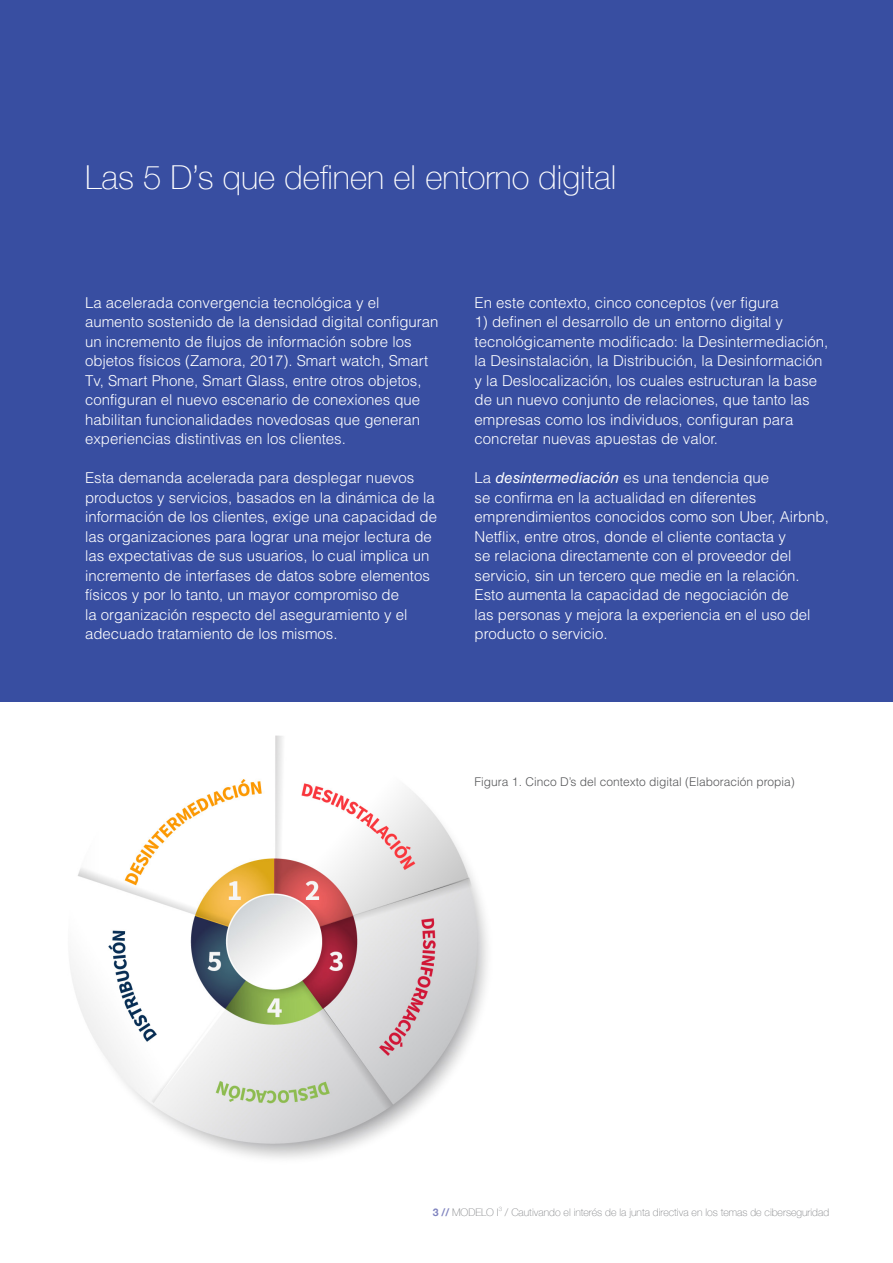
<style>
.page{position:relative;width:893px;height:1263px;background:#fff}
.page>*{position:absolute;margin:0;border:0;box-sizing:border-box;transform-origin:0 0}
.t1{font:100 33px "Helvetica Neue";color:#fff}
.t2{font:300 15px/19.5px "Helvetica LT Std";color:#fff}
.t3{font:300 12px "Helvetica LT Std";color:#57585a}
.TITULOS{font:100 10.5px "Helvetica Neue";color:#808285}
.s1{font-weight:400;font-style:italic}
.s2{font-weight:700;color:#7f83bf}
</style>
<div class="page">
<img style="left:70px;top:735px;width:418px;height:423px">
<div style="left:0;top:0;width:893px;height:702px;background:#384ea1"></div>
<p class="t1" style="left:85px;top:152px;width:533px">Las 5 D’s que definen el entorno digital</p>
<p class="t2" style="left:85px;top:292px;width:355px">La acelerada convergencia tecnológica y el aumento sostenido de la densidad digital configuran un incremento de flujos de información sobre los objetos físicos (Zamora, 2017). Smart watch, Smart Tv, Smart Phone, Smart Glass, entre otros objetos, configuran el nuevo escenario de conexiones que habilitan funcionalidades novedosas que generan experiencias distintivas en los clientes.</p>
<p class="t2" style="left:85px;top:468px;width:354px">Esta demanda acelerada para desplegar nuevos productos y servicios, basados en la dinámica de la información de los clientes, exige una capacidad de las organizaciones para lograr una mejor lectura de las expectativas de sus usuarios, lo cual implica un incremento de interfases de datos sobre elementos físicos y por lo tanto, un mayor compromiso de<br>la organización respecto del aseguramiento y el adecuado tratamiento de los mismos.</p>
<p class="t2" style="left:475px;top:292px;width:306px">En este contexto, cinco conceptos (ver figura</p>
<p class="t2" style="left:475px;top:312px;width:355px">1) definen el desarrollo de un entorno digital y tecnológicamente modificado: la Desintermediación, la Desinstalación, la Distribución, la Desinformación y la Deslocalización, los cuales estructuran la base de un nuevo conjunto de relaciones, que tanto las empresas como los individuos, configuran para concretar nuevas apuestas de valor.</p>
<p class="t2" style="left:475px;top:468px;width:356px">La <span class="s1">desintermediación</span> es una tendencia que<br>se confirma en la actualidad en diferentes emprendimientos conocidos como son Uber, Airbnb, Netflix, entre otros, donde el cliente contacta y<br>se relaciona directamente con el proveedor del servicio, sin un tercero que medie en la relación.<br>Esto aumenta la capacidad de negociación de<br>las personas y mejora la experiencia en el uso del producto o servicio.</p>
<p class="t3" style="left:475px;top:774px;width:322px">Figura 1. Cinco D’s del contexto digital (Elaboración propia)</p>
<p class="TITULOS" style="left:433px;top:1204px;width:398px"><span class="s2">3 //</span> MODELO I<sup>3</sup> / Cautivando el interés de la junta directiva en los temas de ciberseguridad</p>
</div>
